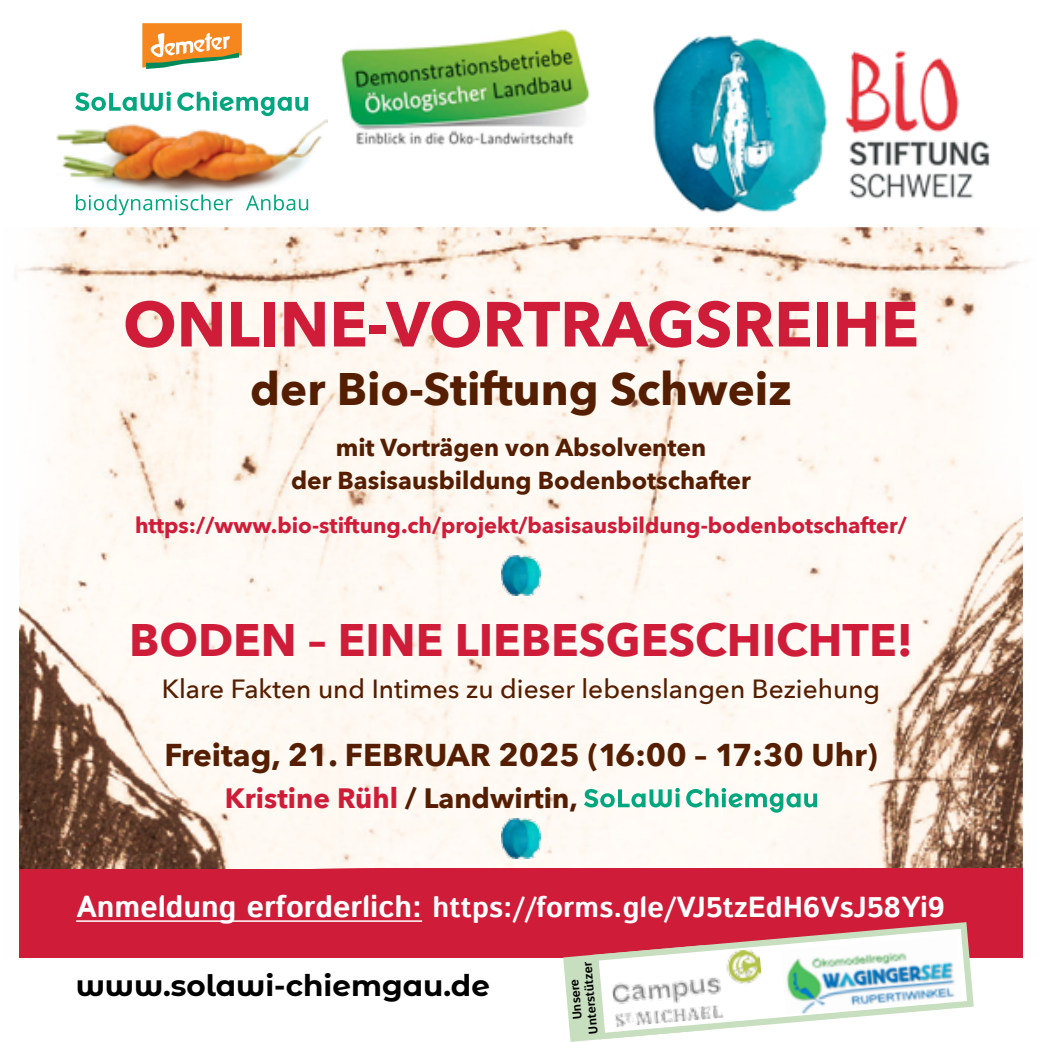
<style>
.page{position:relative;width:1042px;height:1042px;background:#fff}
.page>*{position:absolute;margin:0;border:0;box-sizing:border-box;transform-origin:0 0}
.t1{font:700 63px "Avenir Next";color:#cf1d39}
.t2{font:700 45.5px "Avenir Next";color:#cf1d39}
.t3{font:700 45.5px "Avenir Next";color:#551e00}
.t4{font:700 31.5px "Avenir Next";color:#551e00}
.t5{font:700 29.4px "Montserrat Alternates";color:#000}
.t6{font:700 28.88px "Istok Web";color:#fff}
.t7{font:700 28px "Avenir Next";color:#cf1d39}
.t8{font:500 26.25px "Avenir Next";color:#551e00}
.t9{font:700 24.5px "Avenir Next";color:#551e00}
.t10{font:700 21.88px "Avenir Next";color:#cf1d39}
.t11{font:700 12.42px "Istok Web";color:#000}
.s1{color:#551e00}
.s2{font-size:30.28px}
</style>
<div class="page">
<img style="left:19px;top:227px;width:1004px;height:730px">
<img style="left:781px;top:452px;width:241px;height:416px">
<svg style="left:19px;top:957px;width:1004px;height:1px"></svg>
<div style="left:19px;top:868px;width:1003px;height:89px;background:#cf1d39"></div>
<hr style="left:76px;top:920px;width:346px;height:2px;background:#fff">
<svg style="left:560px;top:955px;width:29px;height:87px"></svg>
<svg style="left:589px;top:922px;width:388px;height:119px"></svg>
<img style="left:610px;top:949px;width:155px;height:78px">
<img style="left:653px;top:35px;width:337px;height:178px">
<img style="left:56px;top:119px;width:272px;height:75px">
<svg style="left:76px;top:194px;width:232px;height:21px"></svg>
<svg style="left:75px;top:91px;width:233px;height:25px"></svg>
<svg style="left:142px;top:23px;width:100px;height:46px"></svg>
<img style="left:502px;top:556px;width:39px;height:39px">
<img style="left:502px;top:818px;width:39px;height:40px">
<img style="left:19px;top:484px;width:368px;height:384px">
<svg style="left:584px;top:788px;width:233px;height:24px"></svg>
<img style="left:340px;top:29px;width:250px;height:117px">
<p class="t1" style="left:123px;top:270px;width:797px">ONLINE-VORTRAGSREIHE</p>
<p class="t3" style="left:250px;top:349px;width:543px">der Bio-Stiftung Schweiz</p>
<p class="t9" style="left:336px;top:426px;width:372px">mit Vorträgen von Absolventen</p>
<p class="t9" style="left:291px;top:459px;width:461px">der Basisausbildung Bodenbotschafter</p>
<p class="t10" style="left:135px;top:507px;width:773px">https://www.bio-stiftung.ch/projekt/basisausbildung-bodenbotschafter/</p>
<p class="t2" style="left:129px;top:601px;width:785px">BODEN – EINE LIEBESGESCHICHTE!</p>
<p class="t8" style="left:162px;top:666px;width:720px">Klare Fakten und Intimes zu dieser lebenslangen Beziehung</p>
<p class="t4" style="left:164px;top:728px;width:715px">Freitag, 21. FEBRUAR 2025 (16:00 – 17:30 Uhr)</p>
<p class="t7" style="left:225px;top:773px;width:354px">Kristine Rühl <span class="s1">/ Landwirtin,</span></p>
<p class="t6" style="left:76px;top:888px;width:870px"><span class="s2">Anmeldung erforderlich:</span> https://forms.gle/VJ5tzEdH6VsJ58Yi9</p>
<p class="t5" style="left:76px;top:964px;width:416px">www.solawi-chiemgau.de</p>
<p class="t11" style="left:585px;top:1035px;width:75px;rotate:-95deg">Unterstützer</p>
<p class="t11" style="left:569px;top:1020px;width:42px;rotate:-95deg">Unsere</p>
</div>
